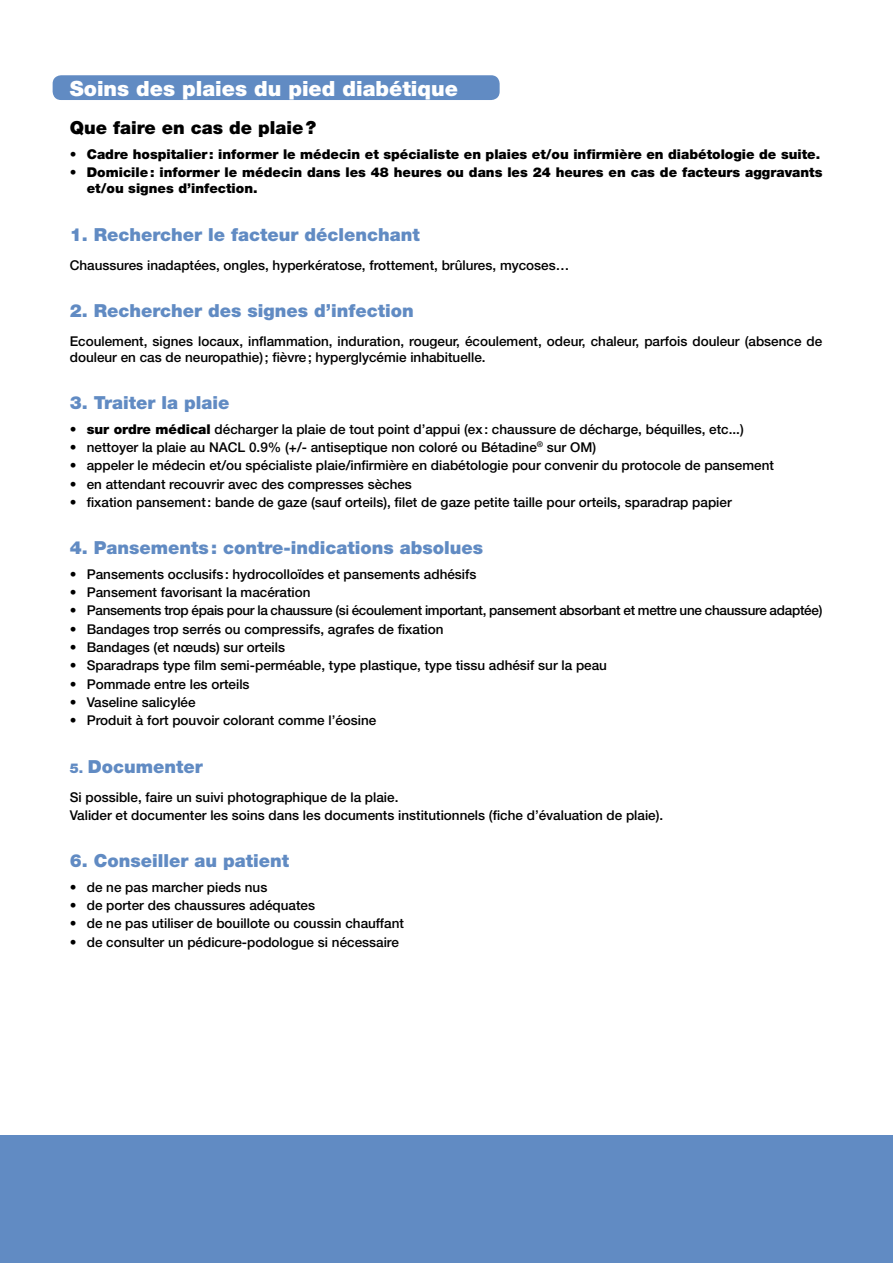
<style>
.page{position:relative;width:893px;height:1263px;background:#fff}
.page>*{position:absolute;margin:0;border:0;box-sizing:border-box;transform-origin:0 0}
.t1{font:900 21px "Helvetica Neue";color:#fff}
.t2{font:900 18px "Helvetica Neue";color:#618bc3}
.t3{font:900 18px "Helvetica Neue";color:#000}
.t4{font:500 13.5px/16.2px "Helvetica Neue";color:#000}
.t5{font:900 13.5px/16.2px "Helvetica Neue";color:#000}
.t6{font:500 13.5px "Helvetica Neue";letter-spacing:-.02em;color:#000}
.s1{font-weight:900}
.s2{font-size:13.5px}
</style>
<div class="page">
<div style="left:53px;top:75px;width:447px;height:25px;background:#618bc3;border-radius:9px"></div>
<div style="left:0;top:1135px;width:893px;height:128px;background:#618bc3"></div>
<h1 class="t1" style="left:70px;top:76px;width:390px">Soins des plaies du pied diabétique</h1>
<h2 class="t3" style="left:70px;top:117px;width:248px">Que faire en cas de plaie?</h2>
<p class="t5" style="left:70px;top:146px;width:752px">• Cadre hospitalier : informer le médecin et spécialiste en plaies et/ou infirmière en diabétologie de suite.</p>
<p class="t5" style="left:87px;top:164px;width:737px;text-indent:-17px">• Domicile: informer le médecin dans les 48 heures ou dans les 24 heures en cas de facteurs aggravants et/ou signes d’infection.</p>
<h2 class="t2" style="left:70px;top:223px;width:352px">1. Rechercher le facteur déclenchant</h2>
<p class="t4" style="left:70px;top:256px;width:501px">Chaussures inadaptées, ongles, hyperkératose, frottement, brûlures, mycoses…</p>
<h2 class="t2" style="left:70px;top:299px;width:346px">2. Rechercher des signes d’infection</h2>
<p class="t4" style="left:70px;top:333px;width:754px">Ecoulement, signes locaux, inflammation, induration, rougeur, écoulement, odeur, chaleur, parfois douleur (absence de douleur en cas de neuropathie); fièvre; hyperglycémie inhabituelle.</p>
<h2 class="t2" style="left:70px;top:392px;width:161px">3. Traiter la plaie</h2>
<p class="t4" style="left:70px;top:421px;width:675px"><span class="s1">• sur ordre médical</span> décharger la plaie de tout point d’appui (ex: chaussure de décharge, béquilles, etc...)</p>
<p class="t4" style="left:70px;top:439px;width:528px">• nettoyer la plaie au NACL 0.9% (+/- antiseptique non coloré ou Bétadine<sup>®</sup> sur OM)</p>
<p class="t4" style="left:70px;top:457px;width:706px">• appeler le médecin et/ou spécialiste plaie/infirmière en diabétologie pour convenir du protocole de pansement</p>
<p class="t4" style="left:70px;top:476px;width:344px">• en attendant recouvrir avec des compresses sèches</p>
<p class="t4" style="left:70px;top:494px;width:663px">• fixation pansement: bande de gaze (sauf orteils), filet de gaze petite taille pour orteils, sparadrap papier</p>
<h2 class="t2" style="left:70px;top:537px;width:415px">4. Pansements: contre-indications absolues</h2>
<p class="t4" style="left:70px;top:566px;width:408px">• Pansements occlusifs: hydrocolloïdes et pansements adhésifs</p>
<p class="t4" style="left:70px;top:584px;width:242px">• Pansement favorisant la macération</p>
<p class="t6" style="left:70px;top:603px;width:754px">• Pansements trop épais pour la chaussure (si écoulement important, pansement absorbant et mettre une chaussure adaptée)</p>
<p class="t4" style="left:70px;top:621px;width:375px">• Bandages trop serrés ou compressifs, agrafes de fixation</p>
<p class="t4" style="left:70px;top:639px;width:217px">• Bandages (et nœuds) sur orteils</p>
<p class="t4" style="left:70px;top:657px;width:539px">• Sparadraps type film semi-perméable, type plastique, type tissu adhésif sur la peau</p>
<p class="t4" style="left:70px;top:676px;width:181px">• Pommade entre les orteils</p>
<p class="t4" style="left:70px;top:694px;width:127px">• Vaseline salicylée</p>
<p class="t4" style="left:70px;top:712px;width:308px">• Produit à fort pouvoir colorant comme l’éosine</p>
<h2 class="t2" style="left:70px;top:755px;width:135px"><span class="s2">5.</span> Documenter</h2>
<p class="t4" style="left:70px;top:787px;width:595px;line-height:18.3px">Si possible, faire un suivi photographique de la plaie.<br>Valider et documenter les soins dans les documents institutionnels (fiche d’évaluation de plaie).</p>
<h2 class="t2" style="left:70px;top:850px;width:221px">6. Conseiller au patient</h2>
<p class="t4" style="left:70px;top:879px;width:199px">• de ne pas marcher pieds nus</p>
<p class="t4" style="left:70px;top:897px;width:247px">• de porter des chaussures adéquates</p>
<p class="t4" style="left:70px;top:915px;width:336px">• de ne pas utiliser de bouillote ou coussin chauffant</p>
<p class="t4" style="left:70px;top:933px;width:331px">• de consulter un pédicure-podologue si nécessaire</p>
</div>
